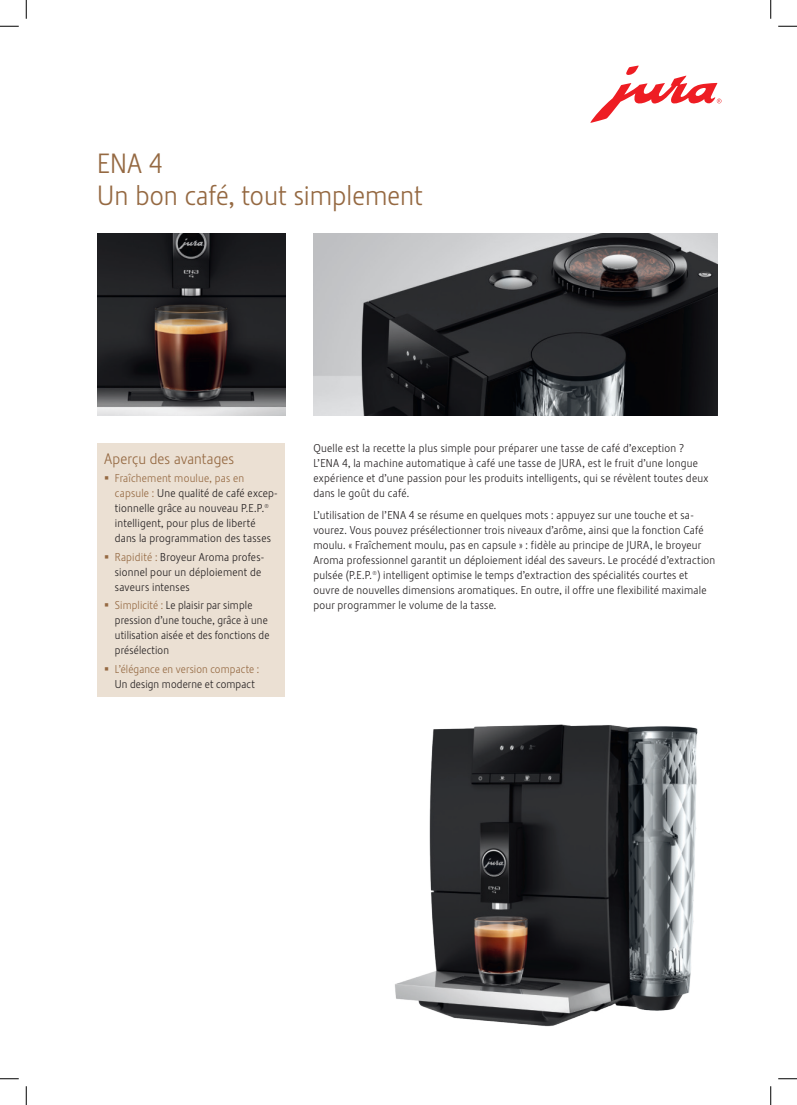
<style>
.page{position:relative;width:797px;height:1105px;background:#fff}
.page>*{position:absolute;margin:0;border:0;box-sizing:border-box;transform-origin:0 0}
.t1{font:27.5px/32.5px "Stalemate Pro 2 J Light";color:#956942}
.t2{font:15px "Stalemate Pro 2 J Light";letter-spacing:.005em;color:#956942}
.t3{font:11.25px/15px "Stalemate Pro 2 J Light";letter-spacing:.02em;color:#231f20}
.t4{font:11.25px "Stalemate Pro 2 J Light";letter-spacing:.01em;color:#956942}
.s1{color:#956942}
</style>
<div class="page">
<svg style="left:590px;top:66px;width:131px;height:57px"></svg>
<div style="left:97px;top:444px;width:188px;height:253px;background:#ebe0d3"></div>
<img style="left:395px;top:724px;width:303px;height:303px">
<img style="left:313px;top:233px;width:404px;height:182px">
<img style="left:97px;top:233px;width:188px;height:182px">
<svg style="left:0;top:25px;width:19px;height:2px"></svg>
<svg style="left:778px;top:25px;width:19px;height:2px"></svg>
<svg style="left:0;top:1078px;width:19px;height:1px"></svg>
<svg style="left:778px;top:1078px;width:19px;height:1px"></svg>
<svg style="left:25px;top:0;width:2px;height:19px"></svg>
<svg style="left:25px;top:1086px;width:2px;height:19px"></svg>
<svg style="left:770px;top:0;width:1px;height:19px"></svg>
<svg style="left:770px;top:1086px;width:1px;height:19px"></svg>
<h1 class="t1" style="left:97px;top:147px;width:327px">ENA 4<br>Un bon café, tout simplement</h1>
<h2 class="t2" style="left:104px;top:450px;width:131px">Aperçu des avantages</h2>
<p class="t3" style="left:115px;top:471px;width:164px"><span class="s1">Fraîchement moulue, pas en capsule :</span> Une qualité de café excep&shy;tionnelle grâce au nouveau P.E.P.® intelligent, pour plus de liberté dans la programmation des tasses</p>
<p class="t3" style="left:115px;top:549px;width:151px"><span class="s1">Rapidité :</span> Broyeur Aroma profes&shy;sionnel pour un déploiement de saveurs intenses</p>
<p class="t3" style="left:115px;top:598px;width:156px"><span class="s1">Simplicité :</span> Le plaisir par simple pression d’une touche, grâce à une utilisation aisée et des fonctions de présélection</p>
<p class="t4" style="left:115px;top:662px;width:146px">L’élégance en version compacte :</p>
<p class="t3" style="left:115px;top:677px;width:141px">Un design moderne et compact</p>
<p class="t3" style="left:313px;top:441px;width:396px">Quelle est la recette la plus simple pour préparer une tasse de café d’exception ?<br>L’ENA 4, la machine automatique à café une tasse de JURA, est le fruit d’une longue expérience et d’une passion pour les produits intelligents, qui se révèlent toutes deux dans le goût du café.</p>
<p class="t3" style="left:313px;top:508px;width:403px">L’utilisation de l’ENA 4 se résume en quelques mots : appuyez sur une touche et sa&shy;vourez. Vous pouvez présélectionner trois niveaux d’arôme, ainsi que la fonction Café moulu. « Fraîchement moulu, pas en capsule » : fidèle au principe de JURA, le broyeur Aroma professionnel garantit un déploiement idéal des saveurs. Le procédé d’extraction pulsée (P.E.P.®) intelligent optimise le temps d’extraction des spécialités courtes et ouvre de nouvelles dimensions aromatiques. En outre, il offre une flexibilité maximale pour programmer le volume de la tasse.</p>
</div>
